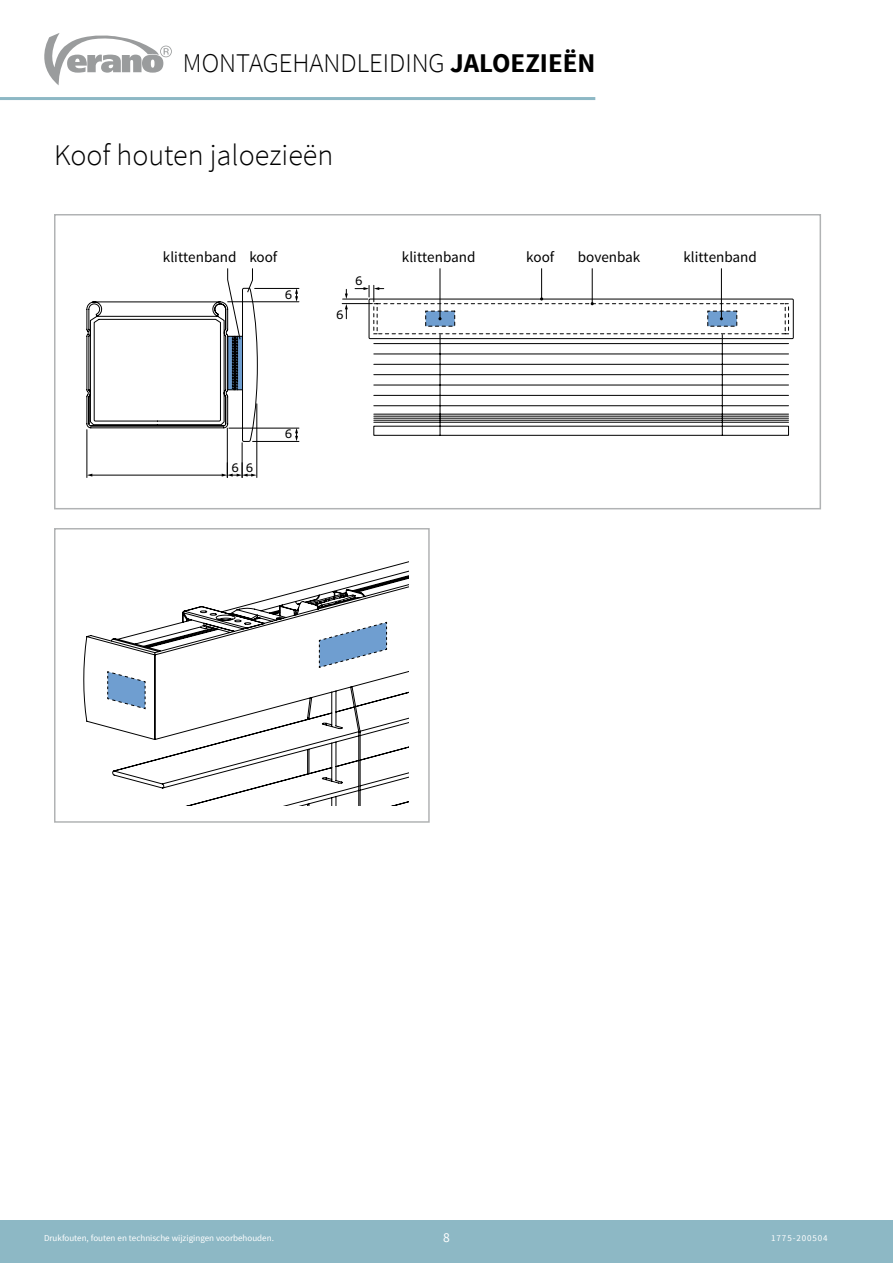
<style>
.page{position:relative;width:893px;height:1263px;background:#fff}
.page>*{position:absolute;margin:0;border:0;box-sizing:border-box;transform-origin:0 0}
.t1{font:300 30px "Source Sans Pro";color:#000}
.t2{font:300 27px "Source Sans Pro";color:#000}
.t3{font:15.15px "Source Sans Pro";color:#000}
.t4{font:13.5px "Source Sans Pro";color:#fff}
.t5{font:11.7px "Verdana";color:#000}
.t6{font:10.5px "Verdana";color:#000}
.t7{font:9.45px "Verdana";color:#000}
.t8{font:9px "Source Sans Pro";color:#fff}
.t9{font:9px "Source Sans Pro";letter-spacing:.1em;color:#fff}
.s1{font-weight:700}
</style>
<div class="page">
<svg style="left:44px;top:33px;width:128px;height:52px"></svg>
<hr style="left:0;top:97px;width:595px;height:3px;background:#8db8c5">
<div style="left:0;top:1220px;width:893px;height:43px;background:#8db8c5"></div>
<hr style="left:242px;top:443px;width:1px;height:34px;background:#000">
<hr style="left:257px;top:404px;width:1px;height:73px;background:#000">
<hr style="left:227px;top:428px;width:1px;height:49px;background:#000">
<hr style="left:87px;top:430px;width:1px;height:47px;background:#000">
<hr style="left:91px;top:475px;width:132px;height:1px;background:#000">
<svg style="left:222px;top:463px;width:35px;height:14px"></svg>
<svg style="left:87px;top:474px;width:5px;height:3px"></svg>
<svg style="left:86px;top:268px;width:703px;height:174px"></svg>
<div style="left:54px;top:214px;width:767px;height:295px;border:2px solid #b1b3b4"></div>
<svg style="left:83px;top:561px;width:326px;height:244px"></svg>
<div style="left:54px;top:528px;width:376px;height:295px;border:2px solid #b1b3b4"></div>
<h2 class="t2" style="left:183px;top:47px;width:414px">MONTAGEHANDLEIDING <span class="s1">JALOEZIEËN</span></h2>
<h1 class="t1" style="left:54px;top:137px;width:281px">Koof houten jaloezieën</h1>
<p class="t7" style="left:269px;top:153px;width:18px">A-A</p>
<h3 class="t3" style="left:163px;top:247px;width:116px">klittenband koof</h3>
<h3 class="t3" style="left:402px;top:247px;width:75px">klittenband</h3>
<h3 class="t3" style="left:526px;top:247px;width:30px">koof</h3>
<h3 class="t3" style="left:578px;top:247px;width:64px">bovenbak</h3>
<h3 class="t3" style="left:683px;top:247px;width:75px">klittenband</h3>
<p class="t5" style="left:285px;top:287px;width:9px">6</p>
<p class="t6" style="left:241px;top:458px;width:8px">6</p>
<p class="t5" style="left:231px;top:460px;width:24px">6 6</p>
<p class="t5" style="left:285px;top:427px;width:9px">6</p>
<p class="t5" style="left:336px;top:307px;width:9px">6</p>
<p class="t5" style="left:355px;top:274px;width:9px">6</p>
<p class="t8" style="left:44px;top:1233px;width:231px">Drukfouten, fouten en technische wijzigingen voorbehouden.</p>
<h3 class="t4" style="left:443px;top:1229px;width:8px">8</h3>
<p class="t9" style="left:771px;top:1233px;width:58px">1775-200504</p>
</div>
